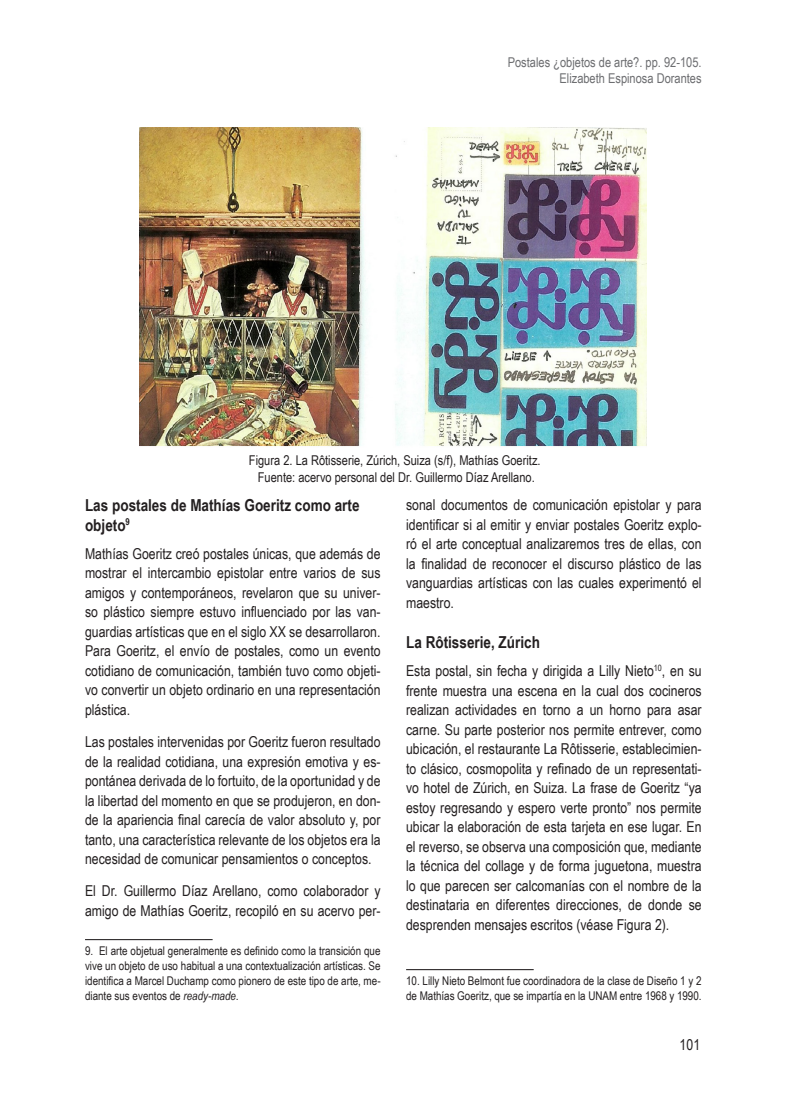
<style>
.page{position:relative;width:808px;height:1106px;background:#fff}
.page>*{position:absolute;margin:0;border:0;box-sizing:border-box;transform-origin:0 0}
.subtitulo{font:700 16.5px/19.5px "Arial Narrow";color:#231f20}
.texto_corrido{font:15px/19.5px "Arial Narrow";color:#231f20;text-align:justify}
.pie_de_imagen{font:13.5px/16.5px "Arial Narrow";color:#231f20;text-align:center}
.t1{font:13.5px/16.2px "Arial Narrow";color:#6c6d70;text-align:right}
.notas_al_pie{font:12px/15px "Arial Narrow";color:#231f20;text-align:justify}
.s1{font-style:italic}
</style>
<div class="page">
<hr style="left:85px;top:939px;width:128px;height:1px;background:#231f20">
<hr style="left:406px;top:969px;width:128px;height:1px;background:#231f20">
<img style="left:140px;top:128px;width:507px;height:319px">
<p class="t1" style="left:508px;top:54px;width:195px">Postales ¿objetos de arte?. pp. 92-105.<br>Elizabeth Espinosa Dorantes</p>
<p class="pie_de_imagen" style="left:249px;top:451px;width:293px">Figura 2. La Rôtisserie, Zúrich, Suiza (s/f), Mathías Goeritz.<br>Fuente: acervo personal del Dr. Guillermo Díaz Arellano.</p>
<p class="subtitulo" style="left:85px;top:495px;width:276px">Las postales de Mathías Goeritz como arte objeto<sup>9</sup></p>
<p class="texto_corrido" style="left:85px;top:543px;width:297px">Mathías Goeritz creó postales únicas, que además de mostrar el intercambio epistolar entre varios de sus amigos y contemporáneos, revelaron que su univer&shy;so plástico siempre estuvo influenciado por las van&shy;guardias artísticas que en el siglo XX se desarrollaron.<br>Para Goeritz, el envío de postales, como un evento cotidiano de comunicación, también tuvo como objeti&shy;vo convertir un objeto ordinario en una representación plástica.</p>
<p class="texto_corrido" style="left:85px;top:731px;width:297px">Las postales intervenidas por Goeritz fueron resultado de la realidad cotidiana, una expresión emotiva y es&shy;pontánea derivada de lo fortuito, de la oportunidad y de la libertad del momento en que se produjeron, en don&shy;de la apariencia final carecía de valor absoluto y, por tanto, una característica relevante de los objetos era la necesidad de comunicar pensamientos o conceptos.</p>
<p class="texto_corrido" style="left:85px;top:880px;width:297px">El Dr. Guillermo Díaz Arellano, como colaborador y amigo de Mathías Goeritz, recopiló en su acervo per-</p>
<p class="notas_al_pie" style="left:85px;top:942px;width:297px">9. El arte objetual generalmente es definido como la transición que vive un objeto de uso habitual a una contextualización artísticas. Se identifica a Marcel Duchamp como pionero de este tipo de arte, me&shy;diante sus eventos de <span class="s1">ready-made.</span></p>
<p class="texto_corrido" style="left:406px;top:494px;width:297px">sonal documentos de comunicación epistolar y para identificar si al emitir y enviar postales Goeritz explo&shy;ró el arte conceptual analizaremos tres de ellas, con la finalidad de reconocer el discurso plástico de las vanguardias artísticas con las cuales experimentó el maestro.</p>
<p class="subtitulo" style="left:406px;top:632px;width:135px">La Rôtisserie, Zúrich</p>
<p class="texto_corrido" style="left:406px;top:660px;width:297px">Esta postal, sin fecha y dirigida a Lilly Nieto<sup>10</sup>, en su frente muestra una escena en la cual dos cocineros realizan actividades en torno a un horno para asar carne. Su parte posterior nos permite entrever, como ubicación, el restaurante La Rôtisserie, establecimien&shy;to clásico, cosmopolita y refinado de un representati&shy;vo hotel de Zúrich, en Suiza. La frase de Goeritz “ya estoy regresando y espero verte pronto” nos permite ubicar la elaboración de esta tarjeta en ese lugar. En el reverso, se observa una composición que, mediante la técnica del collage y de forma juguetona, muestra lo que parecen ser calcomanías con el nombre de la destinataria en diferentes direcciones, de donde se desprenden mensajes escritos (véase Figura 2).</p>
<p class="notas_al_pie" style="left:406px;top:972px;width:297px">10. Lilly Nieto Belmont fue coordinadora de la clase de Diseño 1 y 2 de Mathías Goeritz, que se impartía en la UNAM entre 1968 y 1990.</p>
<p class="texto_corrido" style="left:680px;top:1034px;width:22px">101</p>
</div>
